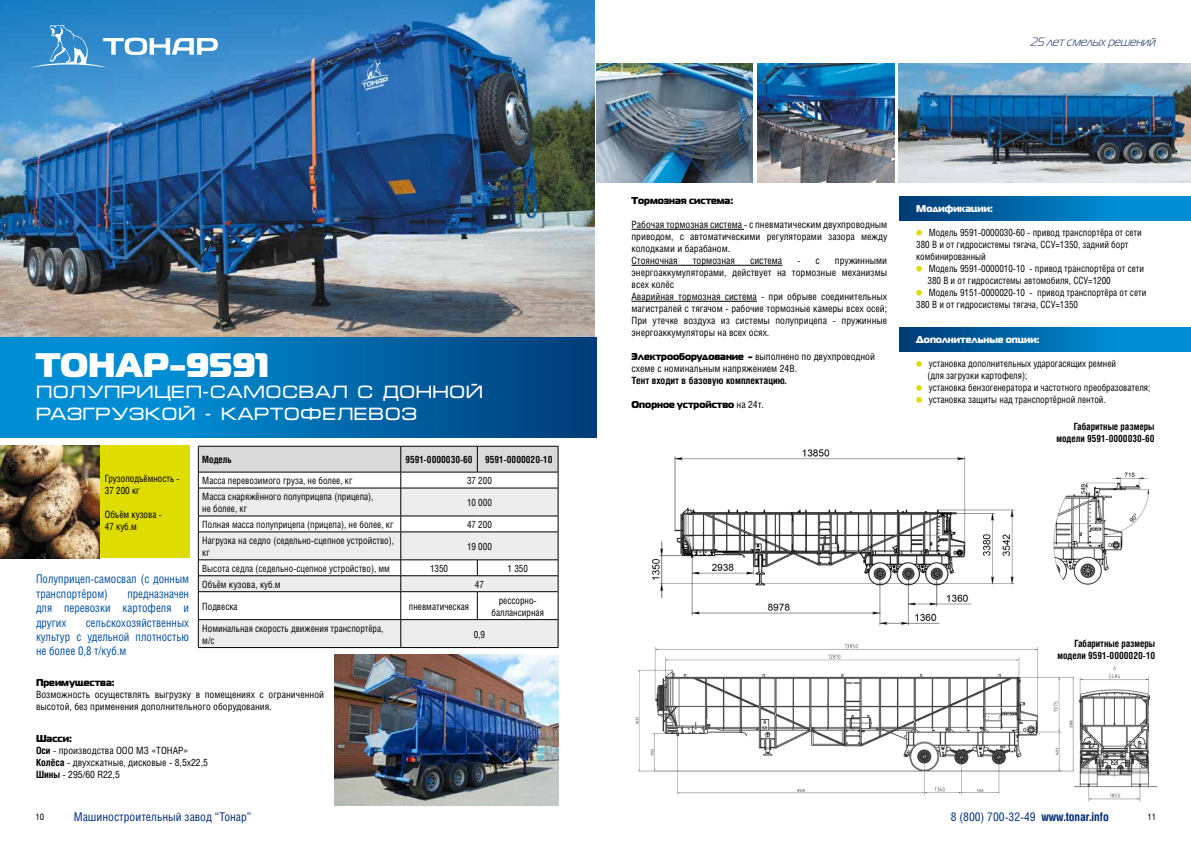
<style>
.page{position:relative;width:1191px;height:842px;background:#fff}
.page>*{position:absolute;margin:0;border:0;box-sizing:border-box;transform-origin:0 0}
.t1{font:34px "Magistral Black C";color:#fff}
.t2{font:18px/21.6px "Micra C";color:#fff}
.t3{font:12px/14.4px "Helios Cond";color:#004f9f;text-align:justify;scale:.94 1}
.t4{font:12px "Helios Cond";color:#002d73}
.t5{font:italic 12px "Magistral C";color:#1f3664}
.t6{font:10px/12px "Helios Cond";color:#000;scale:.94 1}
.t7{font:10px/12px "Helios Cond";color:#000}
.t8{font:700 10px/12px "Helios Cond";color:#000;text-align:right;scale:.94 1}
.t9{font:10px "Magistral Black C";color:#000;scale:.94 1}
.t10{font:10px "Magistral Black C";color:#fff;scale:.94 1}
.t11{font:700 10px "Helios Cond";color:#000}
.t12{font:9px "Helios Cond";color:#000}
.s1{font-weight:700}
.s2{font-family:"Magistral Black C"}
.s3{font-family:"Helios Cond"}
</style>
<div class="page">
<img style="left:635px;top:644px;width:439px;height:152px">
<img style="left:1074px;top:666px;width:84px;height:136px">
<div style="left:0;top:446px;width:189px;height:112px;background:#dedc00"></div>
<img style="left:0;top:445px;width:99px;height:113px">
<img style="left:0;top:0;width:594px;height:338px">
<svg style="left:0;top:338px;width:597px;height:99px;background:#006fb1"></svg>
<img style="left:335px;top:654px;width:223px;height:151px">
<svg style="left:198px;top:446px;width:361px;height:201px"></svg>
<hr style="left:198px;top:647px;width:203px;height:1px;background:#000">
<hr style="left:401px;top:647px;width:76px;height:1px;background:#000">
<hr style="left:477px;top:647px;width:81px;height:1px;background:#000">
<svg style="left:899px;top:328px;width:292px;height:23px;background:#006db0"></svg>
<svg style="left:899px;top:196px;width:292px;height:24px;background:#006db0"></svg>
<svg style="left:916px;top:361px;width:6px;height:6px"></svg>
<svg style="left:916px;top:385px;width:6px;height:6px"></svg>
<svg style="left:916px;top:397px;width:6px;height:6px"></svg>
<svg style="left:916px;top:230px;width:6px;height:6px"></svg>
<svg style="left:916px;top:266px;width:6px;height:6px"></svg>
<svg style="left:916px;top:290px;width:6px;height:6px"></svg>
<img style="left:899px;top:63px;width:292px;height:119px">
<img style="left:596px;top:64px;width:156px;height:118px">
<img style="left:757px;top:64px;width:138px;height:118px">
<hr style="left:631px;top:229px;width:113px;height:1px;background:#000">
<hr style="left:631px;top:265px;width:151px;height:1px;background:#000">
<hr style="left:631px;top:301px;width:126px;height:1px;background:#000">
<img style="left:652px;top:449px;width:363px;height:177px">
<img style="left:1053px;top:472px;width:97px;height:113px">
<svg style="left:30px;top:25px;width:188px;height:43px;background:#549dd3"></svg>
<h1 class="t1" style="left:36px;top:342px;width:235px">ТОНАР-9591</h1>
<h2 class="t2" style="left:36px;top:382px;width:449px">полуприцеп-самосвал с донной разгрузкой - картофелевоз</h2>
<p class="t6" style="left:105px;top:473px;width:81px">Грузоподъёмность -<br>37 200 кг</p>
<p class="t6" style="left:105px;top:509px;width:62px">Объём кузова -<br>47 куб.м</p>
<p class="t3" style="left:36px;top:572px;width:164px">Полуприцеп-самосвал (с донным транспортёром)</p>
<p class="t3" style="left:36px;top:586px;width:164px;text-indent:91px">предназначен для перевозки картофеля и других</p>
<p class="t3" style="left:36px;top:615px;width:164px;text-indent:50px">сельскохозяйственных культур с удельной плотностью не более 0,8 т/куб.м</p>
<p class="t8" style="left:202px;top:453px;width:33px">Модель</p>
<p class="t8" style="left:405px;top:453px;width:73px">9591-0000030-60</p>
<p class="t8" style="left:485px;top:453px;width:73px">9591-0000020-10</p>
<p class="t6" style="left:202px;top:474px;width:161px">Масса перевозимого груза, не более, кг</p>
<p class="t6" style="left:467px;top:474px;width:28px">37 200</p>
<p class="t6" style="left:202px;top:490px;width:184px">Масса снаряжённого полуприцепа (прицепа), не более, кг</p>
<p class="t6" style="left:467px;top:496px;width:28px">10 000</p>
<p class="t6" style="left:202px;top:518px;width:205px">Полная масса полуприцепа (прицепа), не более, кг</p>
<p class="t6" style="left:467px;top:518px;width:28px">47 200</p>
<p class="t6" style="left:202px;top:534px;width:205px">Нагрузка на седло (седельно-сцепное устройство), кг</p>
<p class="t6" style="left:467px;top:540px;width:28px">19 000</p>
<p class="t6" style="left:202px;top:562px;width:201px">Высота седла (седельно-сцепное устройство), мм</p>
<p class="t6" style="left:430px;top:562px;width:21px">1350</p>
<p class="t6" style="left:507px;top:562px;width:23px">1 350</p>
<p class="t6" style="left:202px;top:578px;width:85px">Объём кузова, куб.м</p>
<p class="t6" style="left:475px;top:578px;width:11px">47</p>
<p class="t6" style="left:202px;top:600px;width:39px">Подвеска</p>
<p class="t6" style="left:409px;top:600px;width:66px">пневматическая</p>
<p class="t6" style="left:491px;top:594px;width:57px;text-align:center">рессорно&shy;баллансирная</p>
<p class="t6" style="left:202px;top:622px;width:194px">Номинальная скорость движения транспортёра, м/с</p>
<p class="t6" style="left:474px;top:628px;width:14px">0,9</p>
<p class="t9" style="left:36px;top:675px;width:85px">Преимущества:</p>
<p class="t7" style="left:36px;top:688px;width:290px">Возможность осуществлять выгрузку в помещениях с ограниченной высотой, без применения дополнительного оборудования.</p>
<p class="t9" style="left:36px;top:732px;width:40px">Шасси:</p>
<p class="t7" style="left:36px;top:745px;width:173px"><span class="s1">Оси</span> - производства ООО МЗ «ТОНАР»<br><span class="s1">Колёса</span> - двухскатные, дисковые - 8,5х22,5<br><span class="s1">Шины</span> - 295/60 R22,5</p>
<p class="t5" style="left:1029px;top:36px;width:130px">25 летсмелыхрешений</p>
<p class="t9" style="left:631px;top:194px;width:110px">Тормозная система:</p>
<p class="t7" style="left:631px;top:219px;width:257px">Рабочая тормозная система - с пневматическим двухпроводным приводом, с автоматическими регуляторами зазора между колодками и барабаном.<br>Стояночная</p>
<p class="t7" style="left:631px;top:255px;width:257px;text-indent:203px">пружинными энергоаккумуляторами, действует на тормозные механизмы всех колёс<br>Аварийная тормозная система - при обрыве соединительных магистралей с тягачом - рабочие тормозные камеры всех осей; При утечке воздуха из системы полуприцепа - пружинные энергоаккумуляторы на всех осях.</p>
<p class="t7" style="left:631px;top:351px;width:245px"><span class="s2">Электрооборудование -</span> выполнено по двухпроводной схеме с номинальным напряжением 24В.</p>
<p class="t11" style="left:631px;top:375px;width:157px">Тент входит в базовую комплектацию.</p>
<p class="t9" style="left:631px;top:398px;width:142px">Опорное устройство <span class="s3">на 24т.</span></p>
<p class="t7" style="left:693px;top:255px;width:44px">тормозная</p>
<p class="t7" style="left:750px;top:255px;width:34px">система</p>
<p class="t7" style="left:797px;top:255px;width:24px">- с</p>
<p class="t10" style="left:916px;top:201px;width:83px">Модификации:</p>
<p class="t6" style="left:916px;top:226px;width:241px;text-indent:12px">Модель 9591-0000030-60 - привод транспортёра от сети<br>380 В и от гидросистемы тягача, ССУ=1350, задний борт комбинированный</p>
<p class="t6" style="left:928px;top:262px;width:231px">Модель 9591-0000010-10 - привод транспортёра от сети</p>
<p class="t6" style="left:927px;top:274px;width:196px">380 В и от гидросистемы автомобиля, ССУ=1200</p>
<p class="t6" style="left:928px;top:286px;width:233px">Модель 9151-0000020-10 - привод транспортёра от сети</p>
<p class="t6" style="left:916px;top:298px;width:174px">380 В и от гидросистемы тягача, ССУ=1350</p>
<p class="t10" style="left:916px;top:333px;width:133px">Дополнительные опции:</p>
<p class="t6" style="left:927px;top:357px;width:239px">установка дополнительных ударогасящих ремней<br>(для загрузки картофеля);<br>установка бензогенератора и частотного преобразователя; установка защиты над транспортёрной лентой.</p>
<p class="t8" style="left:1056px;top:420px;width:106px">Габаритные размеры модели 9591-0000030-60</p>
<p class="t8" style="left:1057px;top:637px;width:105px">Габаритные размеры модели 9591-0000020-10</p>
<p class="t12" style="left:35px;top:811px;width:10px">10</p>
<p class="t4" style="left:74px;top:809px;width:179px">Машиностроительный завод “Тонар”</p>
<p class="t12" style="left:1147px;top:811px;width:10px">11</p>
<p class="t4" style="left:950px;top:809px;width:159px">8 (800) 700-32-49 <span class="s1">www.tonar.info</span></p>
</div>
